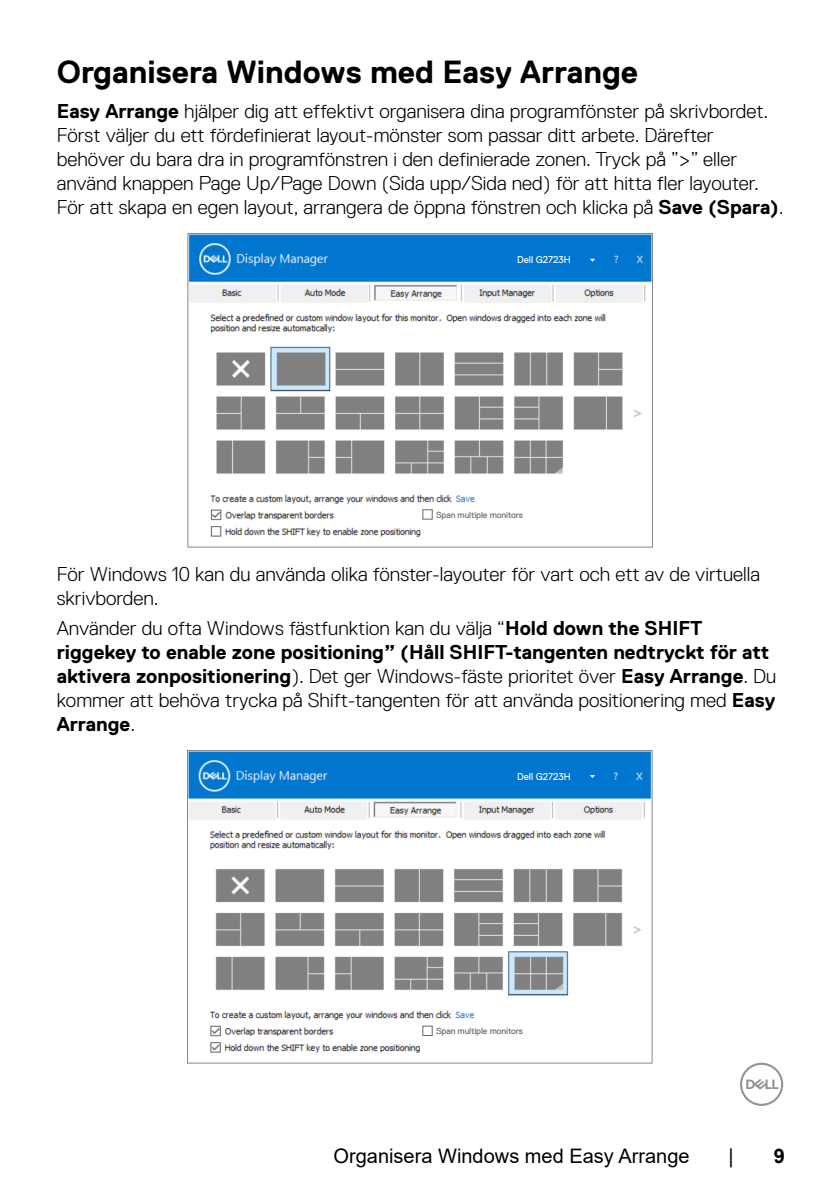
<style>
.page{position:relative;width:840px;height:1191px;background:#fff}
.page>*{position:absolute;margin:0;border:0;box-sizing:border-box;transform-origin:0 0}
.t1{font:700 32px "Dell Replica";color:#000}
.t2{font:300 20px/24px "Dell Replica";color:#000}
.t3{font:20px "Arial";color:#000}
.t4{font:700 20px "Arial";color:#000}
.t5{font:10px "Dell Replica";color:#fff}
.t6{font:8.8px "Dell Replica";letter-spacing:-.01em;color:#686868}
.s1{font-weight:700}
</style>
<div class="page">
<svg style="left:740px;top:1062px;width:42px;height:44px"></svg>
<img style="left:187px;top:234px;width:465px;height:313px">
<div style="left:422px;top:509px;width:10px;height:10px;border:1px solid #686868"></div>
<div style="left:517px;top:255px;width:83px;height:11px;background:#0175d3"></div>
<img style="left:187px;top:750px;width:465px;height:313px">
<div style="left:422px;top:1025px;width:10px;height:10px;border:1px solid #686868"></div>
<div style="left:517px;top:771px;width:83px;height:11px;background:#0175d3"></div>
<svg style="left:590px;top:775px;width:5px;height:3px"></svg>
<h1 class="t1" style="left:57px;top:54px;width:582px">Organisera Windows med Easy Arrange</h1>
<p class="t2" style="left:57px;top:100px;width:727px"><span class="s1">Easy Arrange</span> hjälper dig att effektivt organisera dina programfönster på skrivbordet.<br>Först väljer du ett fördefinierat layout-mönster som passar ditt arbete. Därefter behöver du bara dra in programfönstren i den definierade zonen. Tryck på ”&gt;” eller använd knappen Page Up/Page Down (Sida upp/Sida ned) för att hitta fler layouter.<br>För att skapa en egen layout, arrangera de öppna fönstren och klicka på <span class="s1">Save (Spara)</span>.</p>
<p class="t5" style="left:517px;top:254px;width:55px">Dell G2723H</p>
<p class="t6" style="left:436px;top:510px;width:88px">Span multiple monitors</p>
<p class="t2" style="left:57px;top:562px;width:704px">För Windows 10 kan du använda olika fönster-layouter för vart och ett av de virtuella skrivborden.</p>
<p class="t2" style="left:57px;top:616px;width:720px">Använder du ofta Windows fästfunktion kan du välja “<span class="s1">Hold down the SHIFT riggekey to enable zone positioning” (Håll SHIFT-tangenten nedtryckt för att aktivera zonpositionering</span>). Det ger Windows-fäste prioritet över <span class="s1">Easy Arrange</span>. Du kommer att behöva trycka på Shift-tangenten för att använda positionering med <span class="s1">Easy Arrange</span>.</p>
<p class="t5" style="left:517px;top:771px;width:55px">Dell G2723H</p>
<p class="t6" style="left:436px;top:1026px;width:88px">Span multiple monitors</p>
<p class="t3" style="left:333px;top:1141px;width:357px">Organisera Windows med Easy Arrange</p>
<p class="t3" style="left:728px;top:1141px;width:7px">|</p>
<p class="t4" style="left:773px;top:1141px;width:13px">9</p>
</div>
